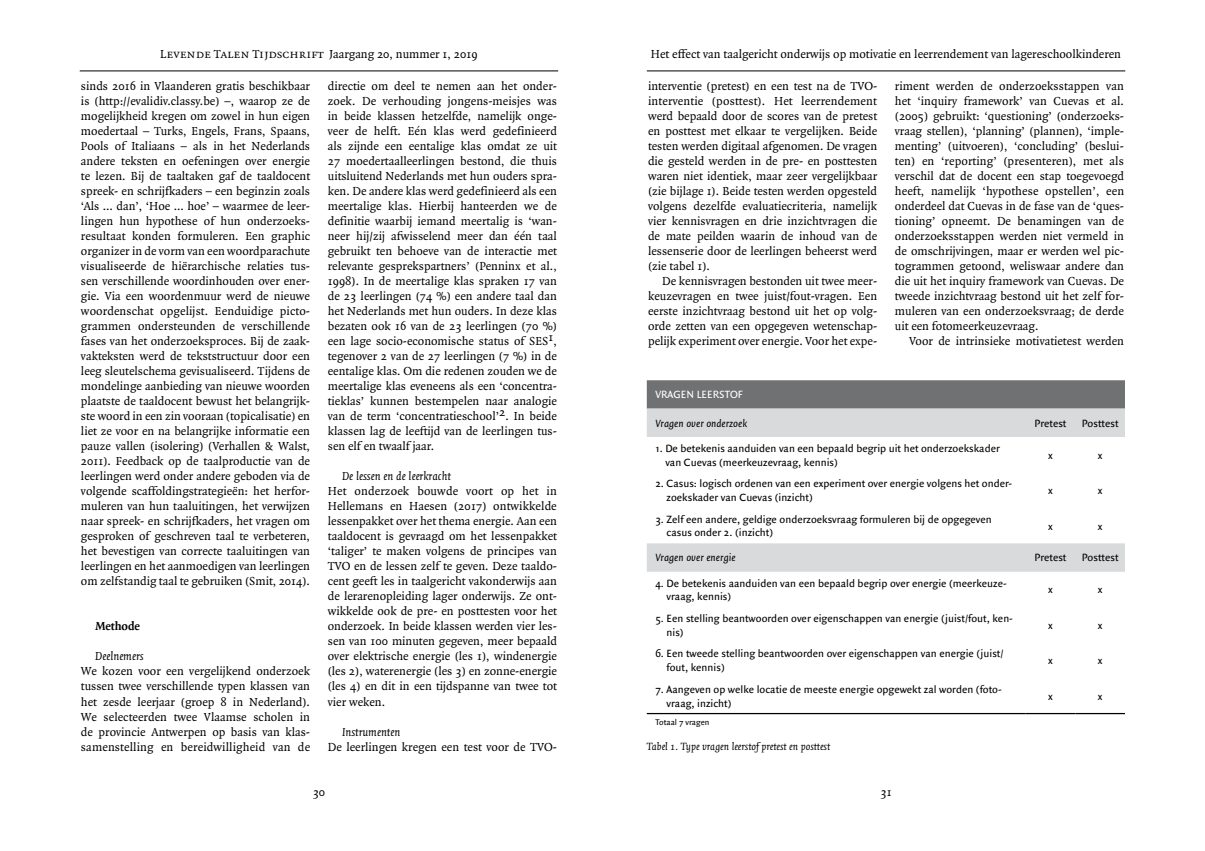
<style>
.page{position:relative;width:1205px;height:851px;background:#fff}
.page>*{position:absolute;margin:0;border:0;box-sizing:border-box;transform-origin:0 0}
.t1{font:12.5px/15px "Quadraat";color:#000;text-align:justify}
.t2{font:12.5px "Quadraat Small Caps";color:#000}
.t3{font:italic 12.5px "Quadraat";color:#000}
.t4{font:700 12.5px "Quadraat";color:#000}
.t5{font:11.25px/13.8px "Quadraat Sans";color:#000}
.t6{font:italic 11.25px "Quadraat";color:#000}
.t7{font:italic 11.25px "Quadraat Sans";color:#000}
.t8{font:11.25px "Quadraat Sans";color:#fff}
.t9{font:8.75px "Quadraat Sans";color:#000}
.s1{font-family:"Quadraat"}
</style>
<div class="page">
<hr style="left:80px;top:71px;width:478px;height:1px;background:#000">
<hr style="left:647px;top:71px;width:478px;height:1px;background:#000">
<div style="left:647px;top:380px;width:478px;height:28px;background:#707172"></div>
<svg style="left:647px;top:408px;width:478px;height:163px"></svg>
<hr style="left:647px;top:712px;width:379px;height:2px;background:#000">
<hr style="left:1026px;top:712px;width:49px;height:2px;background:#000">
<hr style="left:1075px;top:712px;width:50px;height:2px;background:#000">
<p class="t2" style="left:160px;top:48px;width:319px">Levende Talen Tijdschrift <span class="s1">Jaargang 20, nummer 1, 2019</span></p>
<p class="t1" style="left:651px;top:47px;width:472px">Het effect van taalgericht onderwijs op motivatie en leerrendement van lagereschoolkinderen</p>
<p class="t1" style="left:81px;top:79px;width:231px">sinds 2016 in Vlaanderen gratis beschikbaar is (http://evalidiv.classy.be) –, waarop ze de mogelijkheid kregen om zowel in hun eigen moedertaal – Turks, Engels, Frans, Spaans, Pools of Italiaans – als in het Nederlands andere teksten en oefeningen over energie te lezen. Bij de taaltaken gaf de taaldocent spreek- en schrijfkaders – een beginzin zoals ‘Als … dan’, ‘Hoe … hoe’ – waarmee de leer&shy;lingen hun hypothese of hun onderzoeks&shy;resultaat konden formuleren. Een graphic organizer in de vorm van een woordparachute visualiseerde de hiërarchische relaties tus&shy;sen verschillende woordinhouden over ener&shy;gie. Via een woordenmuur werd de nieuwe woordenschat opgelijst. Eenduidige picto&shy;grammen ondersteunden de verschillende fases van het onderzoeksproces. Bij de zaak&shy;vakteksten werd de tekststructuur door een leeg sleutelschema gevisualiseerd. Tijdens de mondelinge aanbieding van nieuwe woorden plaatste de taaldocent bewust het belangrijk&shy;ste woord in een zin vooraan (topicalisatie) en liet ze voor en na belangrijke informatie een pauze vallen (isolering) (Verhallen &amp; Walst, 2011). Feedback op de taalproductie van de leerlingen werd onder andere geboden via de volgende scaffoldingstrategieën: het herfor&shy;muleren van hun taaluitingen, het verwijzen naar spreek- en schrijfkaders, het vragen om gesproken of geschreven taal te verbeteren, het bevestigen van correcte taaluitingen van leerlingen en het aanmoedigen van leerlingen om zelfstandig taal te gebruiken (Smit, 2014).</p>
<p class="t4" style="left:95px;top:619px;width:46px">Methode</p>
<p class="t3" style="left:95px;top:649px;width:50px">Deelnemers</p>
<p class="t1" style="left:81px;top:664px;width:231px">We kozen voor een vergelijkend onderzoek tussen twee verschillende typen klassen van het zesde leerjaar (groep 8 in Nederland).<br>We selecteerden twee Vlaamse scholen in de provincie Antwerpen op basis van klas&shy;samenstelling en bereidwilligheid van de</p>
<p class="t1" style="left:328px;top:79px;width:231px">directie om deel te nemen aan het onder&shy;zoek. De verhouding jongens-meisjes was in beide klassen hetzelfde, namelijk onge&shy;veer de helft. Eén klas werd gedefinieerd als zijnde een eentalige klas omdat ze uit 27 moedertaalleerlingen bestond, die thuis uitsluitend Nederlands met hun ouders spra&shy;ken. De andere klas werd gedefinieerd als een meertalige klas. Hierbij hanteerden we de definitie waarbij iemand meertalig is ‘wan&shy;neer hij/zij afwisselend meer dan één taal gebruikt ten behoeve van de interactie met relevante gesprekspartners’ (Penninx et al., 1998). In de meertalige klas spraken 17 van de 23 leerlingen (74 %) een andere taal dan het Nederlands met hun ouders. In deze klas bezaten ook 16 van de 23 leerlingen (70 %) een lage socio-economische status of SES1, tegenover 2 van de 27 leerlingen (7 %) in de eentalige klas. Om die redenen zouden we de meertalige klas eveneens als een ‘concentra&shy;tieklas’ kunnen bestempelen naar analogie van de term ‘concentratieschool’2. In beide klassen lag de leeftijd van de leerlingen tus&shy;sen elf en twaalf jaar.</p>
<p class="t3" style="left:342px;top:469px;width:110px">De lessen en de leerkracht</p>
<p class="t1" style="left:328px;top:484px;width:231px">Het onderzoek bouwde voort op het in Hellemans en Haesen (2017) ontwikkelde lessenpakket over het thema energie. Aan een taaldocent is gevraagd om het lessenpakket ‘taliger’ te maken volgens de principes van TVO en de lessen zelf te geven. Deze taaldo&shy;cent geeft les in taalgericht vakonderwijs aan de lerarenopleiding lager onderwijs. Ze ont&shy;wikkelde ook de pre- en posttesten voor het onderzoek. In beide klassen werden vier les&shy;sen van 100 minuten gegeven, meer bepaald over elektrische energie (les 1), windenergie (les 2), waterenergie (les 3) en zonne-energie (les 4) en dit in een tijdspanne van twee tot vier weken.</p>
<p class="t3" style="left:342px;top:724px;width:60px">Instrumenten</p>
<p class="t1" style="left:328px;top:739px;width:231px">De leerlingen kregen een test voor de TVO-</p>
<p class="t1" style="left:648px;top:79px;width:231px">interventie (pretest) en een test na de TVO&shy;interventie (posttest). Het leerrendement werd bepaald door de scores van de pretest en posttest met elkaar te vergelijken. Beide testen werden digitaal afgenomen. De vragen die gesteld werden in de pre- en posttesten waren niet identiek, maar zeer vergelijkbaar (zie bijlage 1). Beide testen werden opgesteld volgens dezelfde evaluatiecriteria, namelijk vier kennisvragen en drie inzichtvragen die de mate peilden waarin de inhoud van de lessenserie door de leerlingen beheerst werd (zie tabel 1).</p>
<p class="t1" style="left:648px;top:274px;width:231px;text-indent:14px">De kennisvragen bestonden uit twee meer&shy;keuzevragen en twee juist/fout-vragen. Een eerste inzichtvraag bestond uit het op volg&shy;orde zetten van een opgegeven wetenschap&shy;pelijk experiment over energie. Voor het expe-</p>
<p class="t1" style="left:895px;top:79px;width:231px">riment werden de onderzoeksstappen van het ‘inquiry framework’ van Cuevas et al. (2005) gebruikt: ‘questioning’ (onderzoeks&shy;vraag stellen), ‘planning’ (plannen), ‘imple&shy;menting’ (uitvoeren), ‘concluding’ (beslui&shy;ten) en ‘reporting’ (presenteren), met als verschil dat de docent een stap toegevoegd heeft, namelijk ‘hypothese opstellen’, een onderdeel dat Cuevas in de fase van de ‘ques&shy;tioning’ opneemt. De benamingen van de onderzoeksstappen werden niet vermeld in de omschrijvingen, maar er werden wel pic&shy;togrammen getoond, weliswaar andere dan die uit het inquiry framework van Cuevas. De tweede inzichtvraag bestond uit het zelf for&shy;muleren van een onderzoeksvraag; de derde uit een fotomeerkeuzevraag.</p>
<p class="t1" style="left:909px;top:334px;width:216px">Voor de intrinsieke motivatietest werden</p>
<p class="t8" style="left:655px;top:388px;width:89px">VRAGEN LEERSTOF</p>
<p class="t7" style="left:655px;top:417px;width:93px">Vragen over onderzoek</p>
<p class="t5" style="left:1034px;top:416px;width:33px">Pretest</p>
<p class="t5" style="left:1082px;top:416px;width:38px">Posttest</p>
<p class="t5" style="left:665px;top:441px;width:336px;text-indent:-10px">1. De betekenis aanduiden van een bepaald begrip uit het onderzoekskader van Cuevas (meerkeuzevraag, kennis)</p>
<p class="t5" style="left:1048px;top:448px;width:6px">x</p>
<p class="t5" style="left:1098px;top:448px;width:6px">x</p>
<p class="t5" style="left:666px;top:477px;width:347px;text-indent:-11px">2. Casus: logisch ordenen van een experiment over energie volgens het onder&shy;zoekskader van Cuevas (inzicht)</p>
<p class="t5" style="left:1048px;top:484px;width:6px">x</p>
<p class="t5" style="left:1098px;top:484px;width:6px">x</p>
<p class="t5" style="left:666px;top:512px;width:327px;text-indent:-11px">3. Zelf een andere, geldige onderzoeksvraag formuleren bij de opgegeven casus onder 2. (inzicht)</p>
<p class="t5" style="left:1048px;top:519px;width:6px">x</p>
<p class="t5" style="left:1098px;top:519px;width:6px">x</p>
<p class="t7" style="left:655px;top:552px;width:82px">Vragen over energie</p>
<p class="t5" style="left:1034px;top:551px;width:33px">Pretest</p>
<p class="t5" style="left:1082px;top:551px;width:38px">Posttest</p>
<p class="t5" style="left:666px;top:576px;width:342px;text-indent:-11px">4. De betekenis aanduiden van een bepaald begrip over energie (meerkeuze&shy;vraag, kennis)</p>
<p class="t5" style="left:1048px;top:583px;width:6px">x</p>
<p class="t5" style="left:1098px;top:583px;width:6px">x</p>
<p class="t5" style="left:666px;top:611px;width:348px;text-indent:-11px">5. Een stelling beantwoorden over eigenschappen van energie (juist/fout, ken&shy;nis)</p>
<p class="t5" style="left:1048px;top:618px;width:6px">x</p>
<p class="t5" style="left:1098px;top:618px;width:6px">x</p>
<p class="t5" style="left:666px;top:647px;width:339px;text-indent:-11px">6. Een tweede stelling beantwoorden over eigenschappen van energie (juist/ fout, kennis)</p>
<p class="t5" style="left:1048px;top:654px;width:6px">x</p>
<p class="t5" style="left:1098px;top:654px;width:6px">x</p>
<p class="t5" style="left:666px;top:682px;width:337px;text-indent:-11px">7. Aangeven op welke locatie de meeste energie opgewekt zal worden (foto&shy;vraag, inzicht)</p>
<p class="t5" style="left:1048px;top:689px;width:6px">x</p>
<p class="t5" style="left:1098px;top:689px;width:6px">x</p>
<p class="t9" style="left:655px;top:716px;width:56px">Totaal 7 vragen</p>
<p class="t6" style="left:647px;top:740px;width:185px">Tabel 1. Type vragen leerstof pretest en posttest</p>
<p class="t1" style="left:313px;top:784px;width:14px">30</p>
<p class="t1" style="left:880px;top:784px;width:13px">31</p>
</div>
